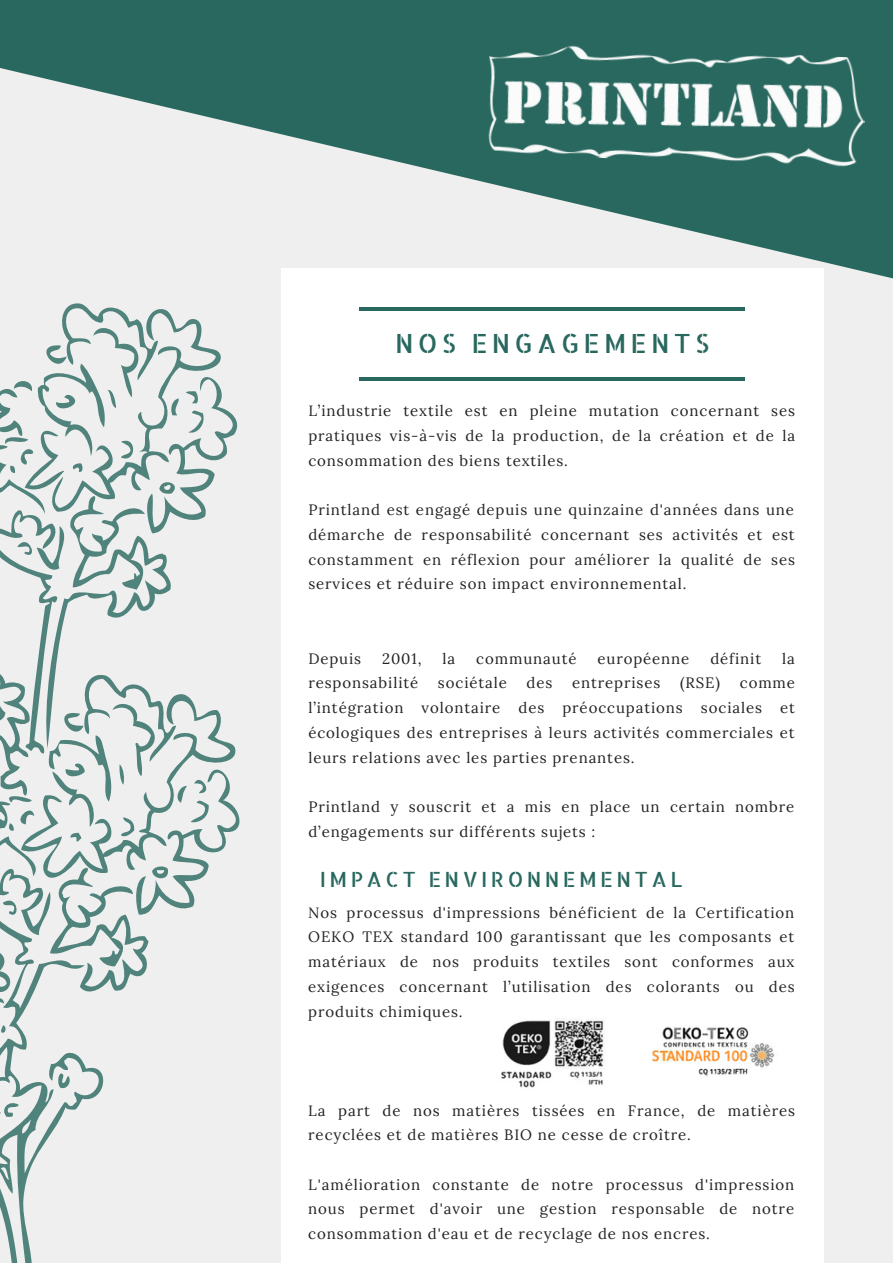
<style>
.page{position:relative;width:893px;height:1264px;background:#fff}
.page>*{position:absolute;margin:0;border:0;box-sizing:border-box;transform-origin:0 0}
.t1{font:26.4px "Allerta Stencil";letter-spacing:.16em;color:#29685f}
.t2{font:21px "Allerta Stencil";letter-spacing:.16em;color:#29685f}
.t3{font:15px/24.8px "Lora";letter-spacing:.06em;color:#222;text-align:justify}
</style>
<div class="page">
<div style="left:0;top:0;width:892px;height:1262px;background:#efefef"></div>
<svg style="left:0;top:303px;width:240px;height:959px"></svg>
<div style="left:281px;top:268px;width:542px;height:994px;background:#fff"></div>
<hr style="left:359px;top:307px;width:386px;height:4px;background:#29685f">
<hr style="left:359px;top:377px;width:386px;height:4px;background:#29685f">
<svg style="left:0;top:0;width:892px;height:286px;fill:#29685f"></svg>
<img style="left:485px;top:42px;width:382px;height:127px">
<img style="left:501px;top:1019px;width:103px;height:69px">
<img style="left:651px;top:1027px;width:124px;height:49px">
<p class="t1" style="left:395px;top:326px;width:315px">NOS ENGAGEMENTS</p>
<p class="t3" style="left:308px;top:398px;width:488px">L’industrie textile est en pleine mutation concernant ses pratiques vis-à-vis de la production, de la création et de la consommation des biens textiles.</p>
<p class="t3" style="left:308px;top:497px;width:488px">Printland est engagé depuis une quinzaine d'années dans une démarche de responsabilité concernant ses activités et est constamment en réflexion pour améliorer la qualité de ses services et réduire son impact environnemental.</p>
<p class="t3" style="left:308px;top:645px;width:54px">Depuis</p>
<p class="t3" style="left:382px;top:645px;width:41px">2001,</p>
<p class="t3" style="left:442px;top:645px;width:14px">la</p>
<p class="t3" style="left:476px;top:645px;width:102px">communauté</p>
<p class="t3" style="left:597px;top:645px;width:93px">européenne</p>
<p class="t3" style="left:710px;top:645px;width:52px">définit</p>
<p class="t3" style="left:782px;top:645px;width:14px">la</p>
<p class="t3" style="left:308px;top:670px;width:111px">responsabilité</p>
<p class="t3" style="left:438px;top:670px;width:70px">sociétale</p>
<p class="t3" style="left:526px;top:670px;width:27px">des</p>
<p class="t3" style="left:572px;top:670px;width:90px">entreprises</p>
<p class="t3" style="left:680px;top:670px;width:41px">(RSE)</p>
<p class="t3" style="left:308px;top:670px;width:488px;text-indent:431px">comme l’intégration volontaire des préoccupations sociales et écologiques des entreprises à leurs activités commerciales et leurs relations avec les parties prenantes.</p>
<p class="t3" style="left:308px;top:794px;width:487px">Printland y souscrit et a mis en place un certain nombre d’engagements sur différents sujets :</p>
<p class="t2" style="left:320px;top:865px;width:364px">IMPACT ENVIRONNEMENTAL</p>
<p class="t3" style="left:308px;top:899px;width:488px">Nos processus d'impressions bénéficient de la Certification OEKO TEX standard 100 garantissant que les composants et matériaux de nos produits textiles sont conformes aux exigences concernant l’utilisation des colorants ou des produits chimiques.</p>
<p class="t3" style="left:308px;top:1097px;width:488px">La part de nos matières tissées en France, de matières recyclées et de matières BIO ne cesse de croître.</p>
<p class="t3" style="left:308px;top:1171px;width:487px">L'amélioration constante de notre processus d'impression nous permet d'avoir une gestion responsable de notre consommation d'eau et de recyclage de nos encres.</p>
</div>
